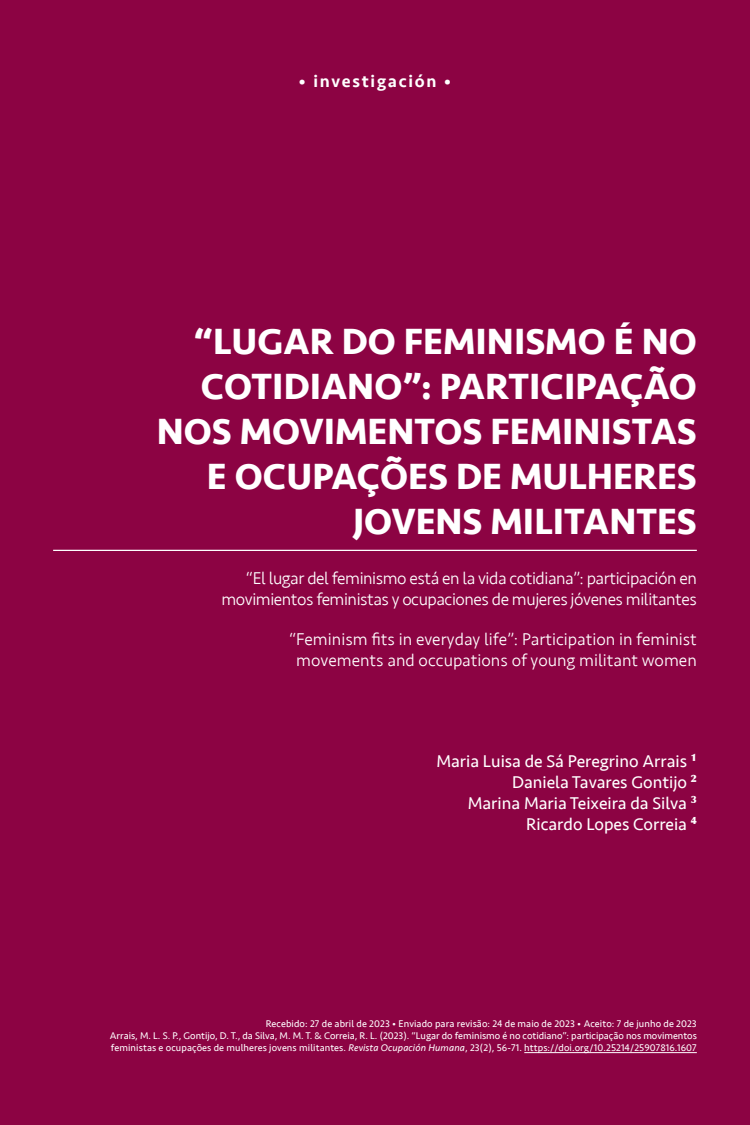
<style>
.page{position:relative;width:750px;height:1125px;background:#8c0343}
.page>*{position:absolute;margin:0;border:0;box-sizing:border-box;transform-origin:0 0}
.t1{font:700 37.5px/45px "Seravek";color:#fff;text-align:right}
.t2{font:300 17.5px/21px "Seravek";letter-spacing:-.025em;color:#fff;text-align:right}
.t3{font:17.5px/21px "Seravek";color:#fff;text-align:right}
.t4{font:300 17.5px/21px "Seravek";color:#fff;text-align:center}
.t5{font:500 17.5px "Seravek";letter-spacing:.1em;color:#fff}
.t6{font:10px/12px "Seravek";letter-spacing:.01em;color:#fff;text-align:justify}
.s1{font-style:italic}
</style>
<div class="page">
<hr style="left:53px;top:550px;width:644px;height:1px;background:#fff">
<hr style="left:524px;top:1052px;width:173px;height:1px;background:#fff">
<h2 class="t5" style="left:299px;top:70px;width:154px">• investigación •</h2>
<h1 class="t1" style="left:157px;top:319px;width:542px">“LUGAR DO FEMINISMO É NO<br>COTIDIANO”: PARTICIPAÇÃO<br>NOS MOVIMENTOS FEMINISTAS<br>E OCUPAÇÕES DE MULHERES<br>JOVENS MILITANTES</h1>
<h2 class="t2" style="left:221px;top:568px;width:477px">“El lugar del feminismo está en la vida cotidiana”: participación en movimientos feministas y ocupaciones de mujeres jóvenes militantes</h2>
<h2 class="t4" style="left:289px;top:629px;width:409px">“Feminism fits in everyday life”: Participation in feminist movements and occupations of young militant women</h2>
<h2 class="t3" style="left:436px;top:750px;width:262px">Maria Luisa de Sá Peregrino Arrais <sup>1<br></sup>Daniela Tavares Gontijo <sup>2<br></sup>Marina Maria Teixeira da Silva <sup>3<br></sup>Ricardo Lopes Correia <sup>4</sup></h2>
<p class="t6" style="left:110px;top:1017px;width:589px;text-indent:156px">Recebido: 27 de abril de 2023 • Enviado para revisão: 24 de maio de 2023 • Aceito: 7 de junho de 2023<br>Arrais, M. L. S. P., Gontijo, D. T., da Silva, M. M. T. &amp; Correia, R. L. (2023). “Lugar do feminismo é no cotidiano”: participação nos movimentos feministas e ocupações de mulheres jovens militantes. <span class="s1">Revista Ocupación Humana</span>, 23(2), 56-71. https://doi.org/10.25214/25907816.1607</p>
</div>
